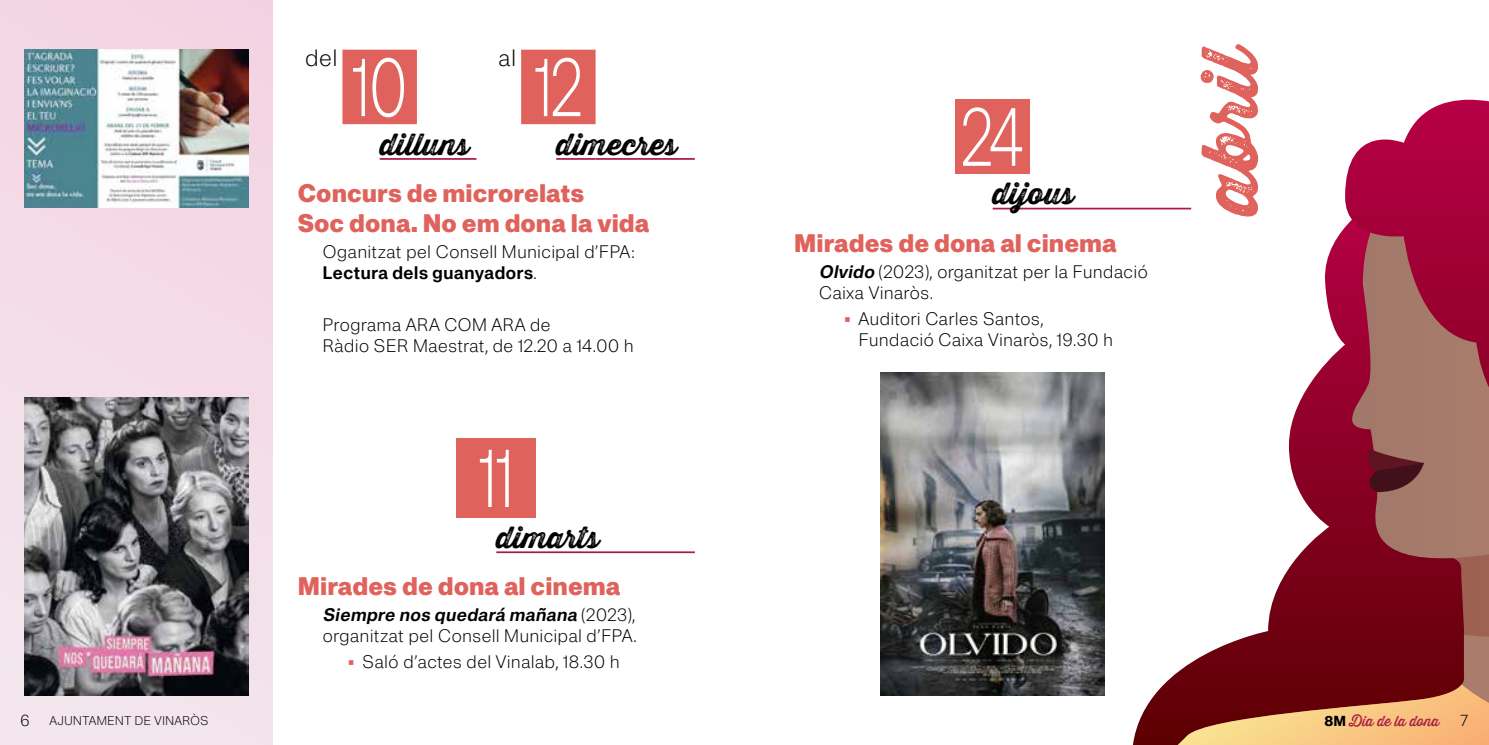
<style>
.page{position:relative;width:1489px;height:745px;background:#fff}
.page>*{position:absolute;margin:0;border:0;box-sizing:border-box;transform-origin:0 0}
.t1{font:300 80.5px "Snaga Arabic Text";letter-spacing:-.045em;color:#fff;scale:.75 1}
.t2{font:77px "Thirsty Rough Bol Two";color:#e0625c}
.t3{font:29.75px "Thirsty Rough Bol Two";color:#000}
.t4{font:900 24.5px/29.4px "Snaga Arabic Text";color:#e0625c}
.t5{font:300 22.75px "Snaga Arabic Text";color:#000}
.t6{font:300 17.5px/21px "Snaga Arabic Text";color:#000}
.t7{font:300 15.75px "Snaga Arabic Text";color:#000}
.t8{font:14px "Thirsty Rough Reg Two";color:#a81d45}
.t9{font:300 12.25px "Snaga Arabic Text";color:#000}
.s1{font-weight:700}
.s2{font-weight:700;font-style:italic}
.s3{font-weight:700;color:#e0625c}
.s4{font-family:"Snaga Arabic Text";font-weight:800;color:#000}
</style>
<div class="page">
<svg style="left:1132px;top:207px;width:218px;height:537px"></svg>
<svg style="left:1350px;top:387px;width:138px;height:297px;background:#8c3b3d"></svg>
<svg style="left:1451px;top:478px;width:37px;height:158px;background:#9c6055"></svg>
<svg style="left:1177px;top:684px;width:311px;height:60px;background:#b9744f"></svg>
<svg style="left:1360px;top:445px;width:63px;height:46px;background:#712e36"></svg>
<svg style="left:1344px;top:100px;width:144px;height:287px;background:#ae3758"></svg>
<svg style="left:342px;top:50px;width:253px;height:74px"></svg>
<hr style="left:379px;top:158px;width:38px;height:2px;background:#a81d45">
<hr style="left:417px;top:158px;width:59px;height:2px;background:#a81d45">
<hr style="left:556px;top:158px;width:39px;height:2px;background:#a81d45">
<hr style="left:595px;top:158px;width:99px;height:2px;background:#a81d45">
<div style="left:456px;top:438px;width:80px;height:79px;background:#e0625c"></div>
<hr style="left:496px;top:551px;width:40px;height:1px;background:#a81d45">
<hr style="left:536px;top:551px;width:158px;height:1px;background:#a81d45">
<div style="left:955px;top:99px;width:74px;height:75px;background:#e0625c"></div>
<hr style="left:992px;top:207px;width:37px;height:2px;background:#a81d45">
<hr style="left:1029px;top:207px;width:162px;height:2px;background:#a81d45">
<div style="left:0;top:0;width:273px;height:744px;background:#f4dce7"></div>
<img style="left:25px;top:397px;width:223px;height:297px">
<img style="left:881px;top:372px;width:223px;height:322px">
<img style="left:25px;top:50px;width:223px;height:158px">
<h3 class="t5" style="left:305px;top:45px;width:34px">del</h3>
<h1 class="t1" style="left:351px;top:41px;width:78px">10</h1>
<h3 class="t5" style="left:498px;top:45px;width:19px">al</h3>
<h1 class="t1" style="left:533px;top:41px;width:68px">12</h1>
<h3 class="t3" style="left:379px;top:121px;width:91px">dilluns</h3>
<h3 class="t3" style="left:556px;top:121px;width:122px">dimecres</h3>
<h3 class="t4" style="left:298px;top:180px;width:353px">Concurs de microrelats<br>Soc dona. No em dona la vida</h3>
<p class="t6" style="left:322px;top:242px;width:314px">Oganitzat pel Consell Municipal d’FPA:<br><span class="s1">Lectura dels guanyadors</span>.</p>
<p class="t6" style="left:322px;top:315px;width:313px">Programa ARA COM ARA de<br>Ràdio SER Maestrat, de 12.20 a 14.00 h</p>
<h1 class="t1" style="left:478px;top:431px;width:51px">11</h1>
<h3 class="t3" style="left:496px;top:514px;width:104px">dimarts</h3>
<h3 class="t4" style="left:298px;top:573px;width:324px">Mirades de dona al cinema</h3>
<p class="t6" style="left:322px;top:606px;width:315px"><span class="s2">Siempre nos quedará mañana</span> ( 2 0 2 3 ) , organitzat pel Consell Municipal d’FPA.</p>
<p class="t6" style="left:347px;top:653px;width:274px"><span class="s3">•</span> Saló d’actes del Vinalab, 18.30 h</p>
<h1 class="t1" style="left:961px;top:90px;width:86px">24</h1>
<h3 class="t3" style="left:992px;top:171px;width:83px">dijous</h3>
<h3 class="t4" style="left:794px;top:230px;width:324px">Mirades de dona al cinema</h3>
<p class="t6" style="left:819px;top:262px;width:330px"><span class="s2">Olvido</span> (2023), organitzat per la Fundació<br>Caixa Vinaròs.</p>
<p class="t6" style="left:858px;top:309px;width:256px;text-indent:-15px"><span class="s3">•</span> Auditori Carles Santos,<br>Fundació Caixa Vinaròs, 19.30 h</p>
<h2 class="t2" style="left:1170px;top:215px;width:175px;rotate:-90deg">abril</h2>
<p class="t7" style="left:20px;top:710px;width:11px">6</p>
<p class="t9" style="left:50px;top:712px;width:160px">AJUNTAMENT DE VINARÒS</p>
<p class="t8" style="left:1324px;top:710px;width:116px"><span class="s4">8M</span> Dia de la dona</p>
<p class="t7" style="left:1460px;top:710px;width:9px">7</p>
</div>
